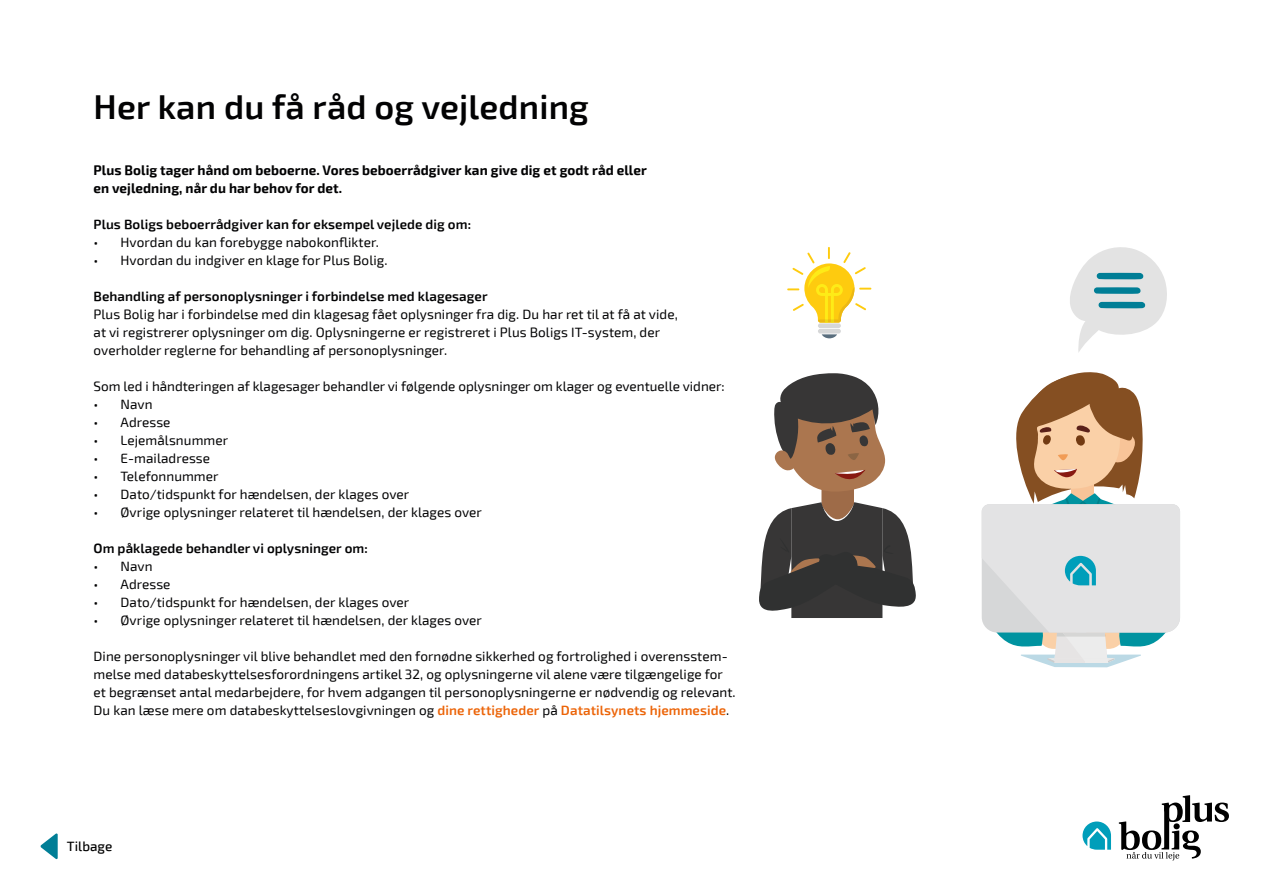
<style>
.page{position:relative;width:1263px;height:893px;background:#fff}
.page>*{position:absolute;margin:0;border:0;box-sizing:border-box;transform-origin:0 0}
.t1{font:600 34.5px "Exo 2";letter-spacing:.005em;color:#020203}
.t2{font:13.5px/18px "Exo 2";letter-spacing:.005em;color:#020203}
.t3{font:600 13.5px "Exo 2";letter-spacing:.005em;color:#020203}
.t4{font:700 13.5px/18px "Exo 2";letter-spacing:.005em;color:#020203}
.t5{font:500 13.5px "Exo 2";color:#000}
.s1{font-weight:600;color:#ec6408}
</style>
<div class="page">
<svg style="left:1119px;top:795px;width:110px;height:66px"></svg>
<svg style="left:1082px;top:821px;width:29px;height:29px"></svg>
<svg style="left:40px;top:833px;width:18px;height:26px"></svg>
<svg style="left:759px;top:373px;width:157px;height:245px"></svg>
<div style="left:818px;top:323px;width:23px;height:5px;background:#d6d7d8;border-radius:2px"></div>
<div style="left:818px;top:329px;width:23px;height:5px;background:#d6d7d8;border-radius:2px"></div>
<svg style="left:822px;top:334px;width:15px;height:4px"></svg>
<svg style="left:787px;top:247px;width:84px;height:76px"></svg>
<svg style="left:1070px;top:247px;width:97px;height:105px"></svg>
<svg style="left:981px;top:372px;width:199px;height:295px"></svg>
<h1 class="t1" style="left:94px;top:87px;width:497px">Her kan du få råd og vejledning</h1>
<p class="t4" style="left:94px;top:162px;width:555px">Plus Bolig tager hånd om beboerne. Vores beboerrådgiver kan give dig et godt råd eller en vejledning, når du har behov for det.</p>
<p class="t3" style="left:94px;top:216px;width:379px">Plus Boligs beboerrådgiver kan for eksempel vejlede dig om:</p>
<p class="t2" style="left:94px;top:234px;width:287px">• Hvordan du kan forebygge nabokonflikter.</p>
<p class="t2" style="left:94px;top:252px;width:295px">• Hvordan du indgiver en klage for Plus Bolig.</p>
<p class="t3" style="left:94px;top:288px;width:396px">Behandling af personoplysninger i forbindelse med klagesager</p>
<p class="t2" style="left:94px;top:306px;width:586px">Plus Bolig har i forbindelse med din klagesag fået oplysninger fra dig. Du har ret til at få at vide, at vi registrerer oplysninger om dig. Oplysningerne er registreret i Plus Boligs IT-system, der overholder reglerne for behandling af personoplysninger.</p>
<p class="t2" style="left:94px;top:378px;width:633px">Som led i håndteringen af klagesager behandler vi følgende oplysninger om klager og eventuelle vidner:</p>
<p class="t2" style="left:94px;top:396px;width:61px">• Navn</p>
<p class="t2" style="left:94px;top:414px;width:78px">• Adresse</p>
<p class="t2" style="left:94px;top:432px;width:136px">• Lejemålsnummer</p>
<p class="t2" style="left:94px;top:450px;width:118px">• E-mailadresse</p>
<p class="t2" style="left:94px;top:468px;width:127px">• Telefonnummer</p>
<p class="t2" style="left:94px;top:486px;width:317px">• Dato/tidspunkt for hændelsen, der klages over</p>
<p class="t2" style="left:94px;top:504px;width:390px">• Øvrige oplysninger relateret til hændelsen, der klages over</p>
<p class="t3" style="left:94px;top:540px;width:276px">Om påklagede behandler vi oplysninger om:</p>
<p class="t2" style="left:94px;top:558px;width:61px">• Navn</p>
<p class="t2" style="left:94px;top:576px;width:78px">• Adresse</p>
<p class="t2" style="left:94px;top:594px;width:317px">• Dato/tidspunkt for hændelsen, der klages over</p>
<p class="t2" style="left:94px;top:612px;width:390px">• Øvrige oplysninger relateret til hændelsen, der klages over</p>
<p class="t2" style="left:94px;top:648px;width:644px">Dine personoplysninger vil blive behandlet med den fornødne sikkerhed og fortrolighed i overensstem&shy;melse med databeskyttelsesforordningens artikel 32, og oplysningerne vil alene være tilgængelige for et begrænset antal medarbejdere, for hvem adgangen til personoplysningerne er nødvendig og relevant.<br>Du kan læse mere om databeskyttelseslovgivningen og <span class="s1">dine rettigheder</span> på <span class="s1">Datatilsynets hjemmeside</span>.</p>
<p class="t5" style="left:67px;top:838px;width:47px">Tilbage</p>
</div>
